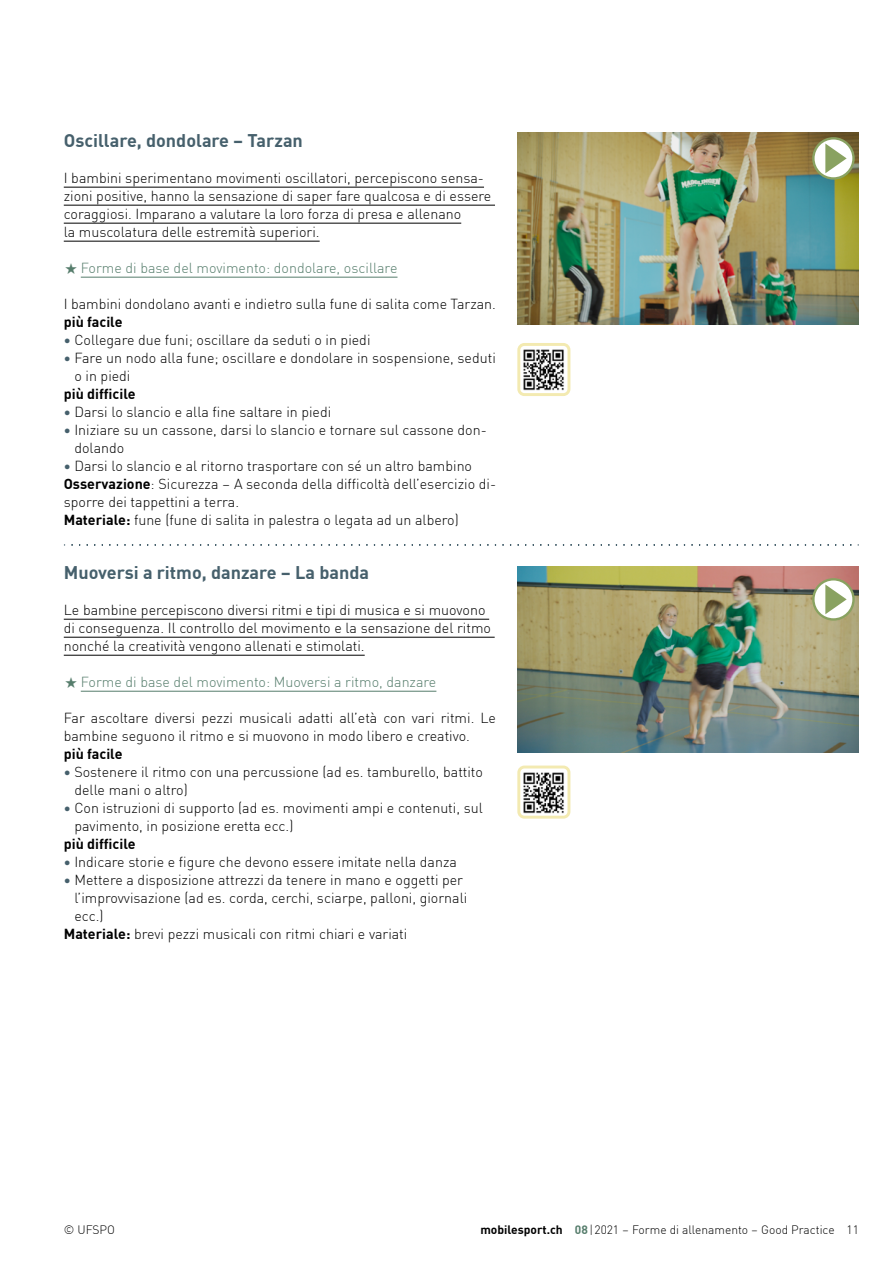
<style>
.page{position:relative;width:893px;height:1263px;background:#fff}
.page>*{position:absolute;margin:0;border:0;box-sizing:border-box;transform-origin:0 0}
.h_Untertitel{font:700 18px "DINOT";color:#46606c}
.h_h5{font:300 14.25px/18px "DINOT";color:#000}
.p_Fliesstext{font:300 14.25px/18px "DINOT";color:#000}
.t1{font:300 14.25px "DINOT";color:#567d6c}
.h3_Untertitel{font:700 14.25px "DINOT";color:#000}
.t2{font:300 12px "DINOT";color:#000}
.s1{font-weight:700;color:#46606c}
.s2{font-weight:700}
.s3{font-weight:700;color:#567d6c}
</style>
<div class="page">
<hr style="left:64px;top:187px;width:420px;height:1px;background:#000">
<hr style="left:64px;top:205px;width:431px;height:1px;background:#000">
<hr style="left:64px;top:223px;width:397px;height:1px;background:#000">
<hr style="left:64px;top:241px;width:256px;height:1px;background:#000">
<hr style="left:81px;top:277px;width:316px;height:1px;background:#567d6c">
<hr style="left:64px;top:619px;width:425px;height:1px;background:#000">
<hr style="left:64px;top:637px;width:431px;height:1px;background:#000">
<hr style="left:64px;top:655px;width:301px;height:1px;background:#000">
<hr style="left:81px;top:691px;width:355px;height:1px;background:#567d6c">
<svg style="left:72px;top:544px;width:787px;height:2px"></svg>
<img style="left:517px;top:133px;width:342px;height:191px">
<svg style="left:813px;top:138px;width:40px;height:40px"></svg>
<div style="left:812px;top:137px;width:43px;height:43px;border:2px solid #89a261;border-radius:50%"></div>
<svg style="left:825px;top:144px;width:22px;height:29px"></svg>
<img style="left:517px;top:567px;width:342px;height:185px">
<svg style="left:813px;top:579px;width:40px;height:40px"></svg>
<div style="left:812px;top:578px;width:43px;height:43px;border:2px solid #89a261;border-radius:50%"></div>
<svg style="left:825px;top:584px;width:22px;height:30px"></svg>
<img style="left:523px;top:349px;width:41px;height:42px">
<div style="left:517px;top:343px;width:53px;height:53px;border:3px solid #f3eab1;border-radius:6px"></div>
<img style="left:523px;top:772px;width:41px;height:41px">
<div style="left:517px;top:765px;width:53px;height:54px;border:3px solid #f3eab1;border-radius:6px"></div>
<h2 class="h_Untertitel" style="left:64px;top:126px;width:241px">Oscillare, dondolare – Tarzan</h2>
<p class="h_h5" style="left:64px;top:167px;width:429px">I bambini sperimentano movimenti oscillatori, percepiscono sensa&shy;zioni positive, hanno la sensazione di saper fare qualcosa e di essere coraggiosi. Imparano a valutare la loro forza di presa e allenano<br>la muscolatura delle estremità superiori.</p>
<p class="t1" style="left:81px;top:257px;width:318px">Forme di base del movimento: dondolare, oscillare</p>
<p class="p_Fliesstext" style="left:64px;top:293px;width:434px">I bambini dondolano avanti e indietro sulla fune di salita come Tarzan.</p>
<h3 class="h3_Untertitel" style="left:64px;top:310px;width:60px">più facile</h3>
<p class="h_h5" style="left:64px;top:329px;width:308px"><span class="s1">•</span> Collegare due funi; oscillare da seduti o in piedi</p>
<p class="h_h5" style="left:74px;top:347px;width:423px;text-indent:-11px"><span class="s1">•</span> Fare un nodo alla fune; oscillare e dondolare in sospensione, seduti o in piedi</p>
<h3 class="h3_Untertitel" style="left:64px;top:382px;width:73px">più difficile</h3>
<p class="h_h5" style="left:64px;top:401px;width:269px"><span class="s1">•</span> Darsi lo slancio e alla fine saltare in piedi</p>
<p class="h_h5" style="left:74px;top:419px;width:414px;text-indent:-11px"><span class="s1">•</span> Iniziare su un cassone, darsi lo slancio e tornare sul cassone don&shy;dolando</p>
<p class="h_h5" style="left:64px;top:455px;width:410px"><span class="s1">•</span> Darsi lo slancio e al ritorno trasportare con sé un altro bambino</p>
<p class="p_Fliesstext" style="left:64px;top:473px;width:434px"><span class="s2">Osservazione</span>: Sicurezza – A seconda della difficoltà dellʼesercizio di&shy;sporre dei tappettini a terra.</p>
<p class="p_Fliesstext" style="left:64px;top:509px;width:396px"><span class="s2">Materiale:</span> fune (fune di salita in palestra o legata ad un albero)</p>
<h2 class="h_Untertitel" style="left:64px;top:558px;width:307px">Muoversi a ritmo, danzare – La banda</h2>
<p class="h_h5" style="left:64px;top:599px;width:429px">Le bambine percepiscono diversi ritmi e tipi di musica e si muovono di conseguenza. Il controllo del movimento e la sensazione del ritmo nonché la creatività vengono allenati e stimolati.</p>
<p class="t1" style="left:81px;top:671px;width:357px">Forme di base del movimento: Muoversi a ritmo, danzare</p>
<p class="p_Fliesstext" style="left:64px;top:707px;width:434px">Far ascoltare diversi pezzi musicali adatti allʼetà con vari ritmi. Le bambine seguono il ritmo e si muovono in modo libero e creativo.</p>
<h3 class="h3_Untertitel" style="left:64px;top:742px;width:60px">più facile</h3>
<p class="h_h5" style="left:74px;top:761px;width:410px;text-indent:-11px"><span class="s1">•</span> Sostenere il ritmo con una percussione (ad es. tamburello, battito delle mani o altro)</p>
<p class="h_h5" style="left:74px;top:797px;width:410px;text-indent:-11px"><span class="s1">•</span> Con istruzioni di supporto (ad es. movimenti ampi e contenuti, sul pavimento, in posizione eretta ecc.)</p>
<h3 class="h3_Untertitel" style="left:64px;top:832px;width:73px">più difficile</h3>
<p class="h_h5" style="left:64px;top:851px;width:395px"><span class="s1">•</span> Indicare storie e figure che devono essere imitate nella danza</p>
<p class="h_h5" style="left:74px;top:869px;width:394px;text-indent:-11px"><span class="s1">•</span> Mettere a disposizione attrezzi da tenere in mano e oggetti per lʼimprovvisazione (ad es. corda, cerchi, sciarpe, palloni, giornali ecc.)</p>
<p class="p_Fliesstext" style="left:64px;top:923px;width:345px"><span class="s2">Materiale:</span> brevi pezzi musicali con ritmi chiari e variati</p>
<p class="t2" style="left:64px;top:1220px;width:53px">© UFSPO</p>
<p class="t2" style="left:480px;top:1220px;width:380px"><span class="s2">mobilesport.ch</span> <span class="s3">08</span>|2021 – Forme di allenamento – Good Practice 11</p>
</div>
